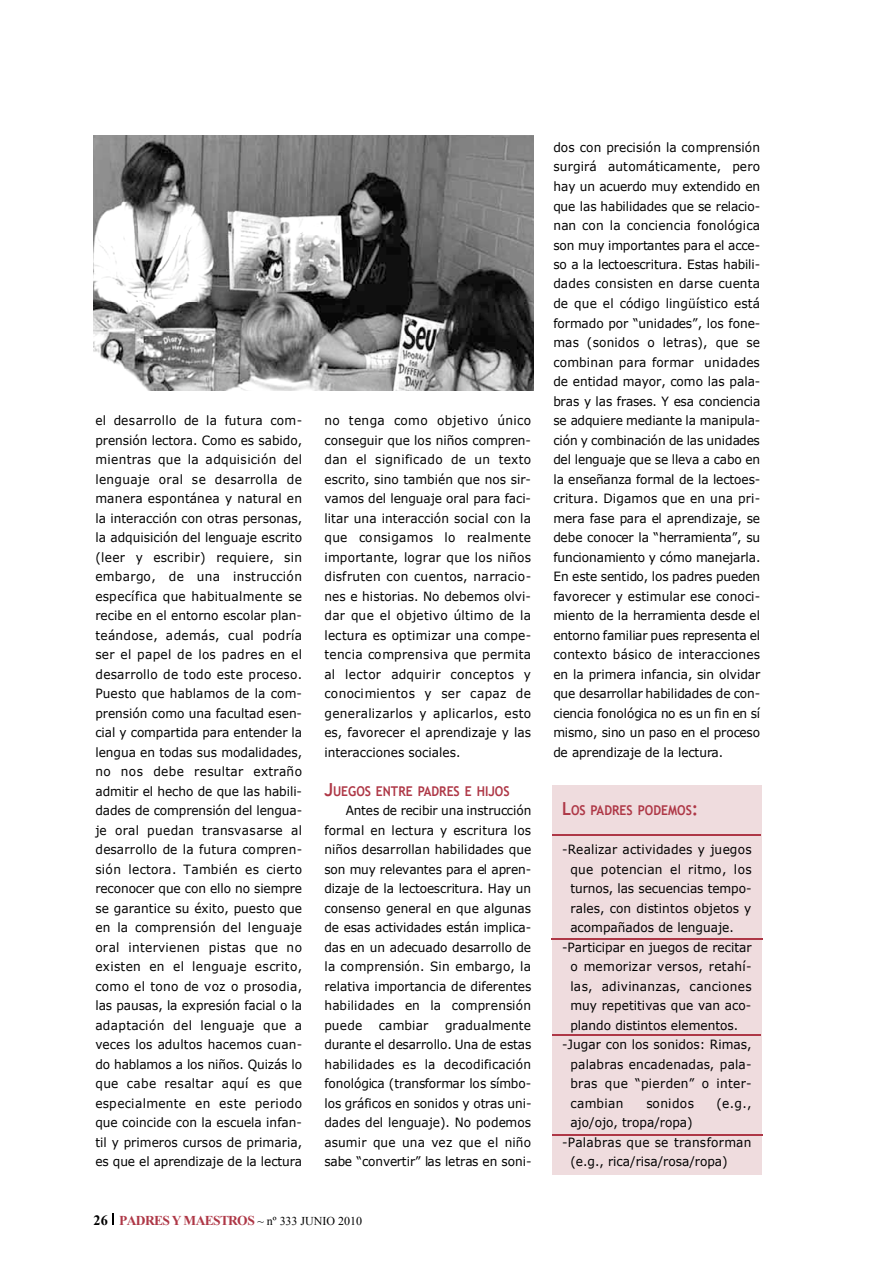
<style>
.page{position:relative;width:893px;height:1263px;background:#fff}
.page>*{position:absolute;margin:0;border:0;box-sizing:border-box;transform-origin:0 0}
.t1{font:700 13.5px "Trebuchet MS";color:#ae3746;scale:.9 1}
.t2{font:700 13.5px "Times New Roman";letter-spacing:-.055em;color:#ae3746}
.t3{font:12.75px/19.5px "Verdana";color:#000;text-align:justify;scale:.95 1}
.t4{font:12.75px "Verdana";letter-spacing:.025em;color:#000;scale:.95 1}
.t5{font:12.75px "Verdana";letter-spacing:.02em;color:#000;scale:.95 1}
.s1{font-size:18px}
.s2{font-size:14.25px;color:#000}
.s3{font-weight:400;font-size:12px;color:#000}
</style>
<div class="page">
<svg style="left:113px;top:1213px;width:1px;height:12px"></svg>
<div style="left:552px;top:786px;width:209px;height:389px;background:#efdcde"></div>
<hr style="left:552px;top:834px;width:208px;height:2px;background:#ae3746">
<hr style="left:551px;top:938px;width:211px;height:2px;background:#ae3746">
<hr style="left:552px;top:1034px;width:208px;height:1px;background:#ae3746">
<hr style="left:552px;top:1133px;width:210px;height:2px;background:#ae3746">
<img style="left:94px;top:136px;width:440px;height:254px">
<p class="t3" style="left:95px;top:410px;width:219px">el desarrollo de la futura com&shy;prensión lectora. Como es sabido, mientras que la adquisición del lenguaje oral se desarrolla de manera espontánea y natural en la interacción con otras personas, la adquisición del lenguaje escrito (leer y escribir) requiere, sin embargo, de una instrucción específica que habitualmente se recibe en el entorno escolar plan&shy;teándose, además, cual podría ser el papel de los padres en el desarrollo de todo este proceso.<br>Puesto que hablamos de la com&shy;prensión como una facultad esen&shy;cial y compartida para entender la lengua en todas sus modalidades, no nos debe resultar extraño admitir el hecho de que las habili&shy;dades de comprensión del lengua&shy;je oral puedan transvasarse al desarrollo de la futura compren&shy;sión lectora. También es cierto reconocer que con ello no siempre se garantice su éxito, puesto que en la comprensión del lenguaje oral intervienen pistas que no existen en el lenguaje escrito, como el tono de voz o prosodia, las pausas, la expresión facial o la adaptación del lenguaje que a veces los adultos hacemos cuan&shy;do hablamos a los niños. Quizás lo que cabe resaltar aquí es que especialmente en este periodo que coincide con la escuela infan&shy;til y primeros cursos de primaria, es que el aprendizaje de la lectura</p>
<p class="t3" style="left:324px;top:410px;width:219px">no tenga como objetivo único conseguir que los niños compren&shy;dan el significado de un texto escrito, sino también que nos sir&shy;vamos del lenguaje oral para faci&shy;litar una interacción social con la que consigamos lo realmente importante, lograr que los niños disfruten con cuentos, narracio&shy;nes e historias. No debemos olvi&shy;dar que el objetivo último de la lectura es optimizar una compe&shy;tencia comprensiva que permita al lector adquirir conceptos y conocimientos y ser capaz de generalizarlos y aplicarlos, esto es, favorecer el aprendizaje y las interacciones sociales.</p>
<p class="t1" style="left:324px;top:783px;width:207px"><span class="s1">J</span>UEGOS ENTRE PADRES E HIJOS</p>
<p class="t3" style="left:324px;top:800px;width:219px;text-indent:21px">Antes de recibir una instrucción formal en lectura y escritura los niños desarrollan habilidades que son muy relevantes para el apren&shy;dizaje de la lectoescritura. Hay un consenso general en que algunas de esas actividades están implica&shy;das en un adecuado desarrollo de la comprensión. Sin embargo, la relativa importancia de diferentes habilidades en la comprensión puede</p>
<p class="t3" style="left:324px;top:1015px;width:219px;text-indent:121px">gradualmente durante el desarrollo. Una de estas habilidades es la decodificación fonológica (transformar los símbo&shy;los gráficos en sonidos y otras uni&shy;dades del lenguaje). No podemos asumir que una vez que el niño sabe “convertir” las letras en soni-</p>
<p class="t3" style="left:379px;top:1015px;width:54px">cambiar</p>
<p class="t2" style="left:94px;top:1212px;width:270px"><span class="s2">26</span> PADRESY MAESTROS <span class="s3">~ nº 333 JUNIO 2010</span></p>
<p class="t3" style="left:553px;top:137px;width:219px">dos con precisión la comprensión surgirá automáticamente, pero hay un acuerdo muy extendido en que las habilidades que se relacio&shy;nan con la conciencia fonológica son muy importantes para el acce&shy;so a la lectoescritura. Estas habili&shy;dades consisten en darse cuenta de que el código lingüístico está formado por “unidades”, los fone&shy;mas (sonidos o letras), que se combinan para formar unidades de entidad mayor, como las pala&shy;bras y las frases. Y esa conciencia se adquiere mediante la manipula&shy;ción y combinación de las unidades del lenguaje que se lleva a cabo en la enseñanza formal de la lectoes&shy;critura. Digamos que en una pri&shy;mera fase para el aprendizaje, se debe conocer la “herramienta”, su funcionamiento y cómo manejarla.<br>En este sentido, los padres pueden favorecer y estimular ese conoci&shy;miento de la herramienta desde el entorno familiar pues representa el contexto básico de interacciones en la primera infancia, sin olvidar que desarrollar habilidades de con&shy;ciencia fonológica no es un fin en sí mismo, sino un paso en el proceso de aprendizaje de la lectura.</p>
<p class="t1" style="left:562px;top:802px;width:153px"><span class="s1">L</span>OS PADRES PODEMOS<span class="s1">:</span></p>
<p class="t5" style="left:562px;top:841px;width:201px">-Realizar actividades y juegos</p>
<p class="t4" style="left:570px;top:861px;width:192px">que potencian el ritmo, los</p>
<p class="t3" style="left:570px;top:878px;width:192px">turnos, las secuencias tempo-</p>
<p class="t3" style="left:570px;top:898px;width:192px">rales, con distintos objetos y</p>
<p class="t3" style="left:570px;top:917px;width:174px">acompañados de lenguaje.</p>
<p class="t3" style="left:562px;top:937px;width:201px">-Participar en juegos de recitar</p>
<p class="t4" style="left:570px;top:958px;width:192px">o memorizar versos, retahí-</p>
<p class="t4" style="left:570px;top:978px;width:192px">las, adivinanzas, canciones</p>
<p class="t3" style="left:570px;top:995px;width:192px">muy repetitivas que van aco-</p>
<p class="t3" style="left:570px;top:1015px;width:178px">plando distintos elementos.</p>
<p class="t3" style="left:562px;top:1034px;width:201px">-Jugar con los sonidos: Rimas,</p>
<p class="t5" style="left:570px;top:1056px;width:192px">palabras encadenadas, pala-</p>
<p class="t4" style="left:570px;top:1075px;width:192px">bras que “pierden” o inter-</p>
<p class="t4" style="left:570px;top:1095px;width:57px">cambian</p>
<p class="t4" style="left:646px;top:1095px;width:52px">sonidos</p>
<p class="t3" style="left:716px;top:1093px;width:38px">(e.g.,</p>
<p class="t3" style="left:570px;top:1112px;width:130px">ajo/ojo, tropa/ropa)</p>
<p class="t4" style="left:562px;top:1134px;width:201px">-Palabras que se transforman</p>
<p class="t3" style="left:570px;top:1151px;width:167px">(e.g., rica/risa/rosa/ropa)</p>
</div>
